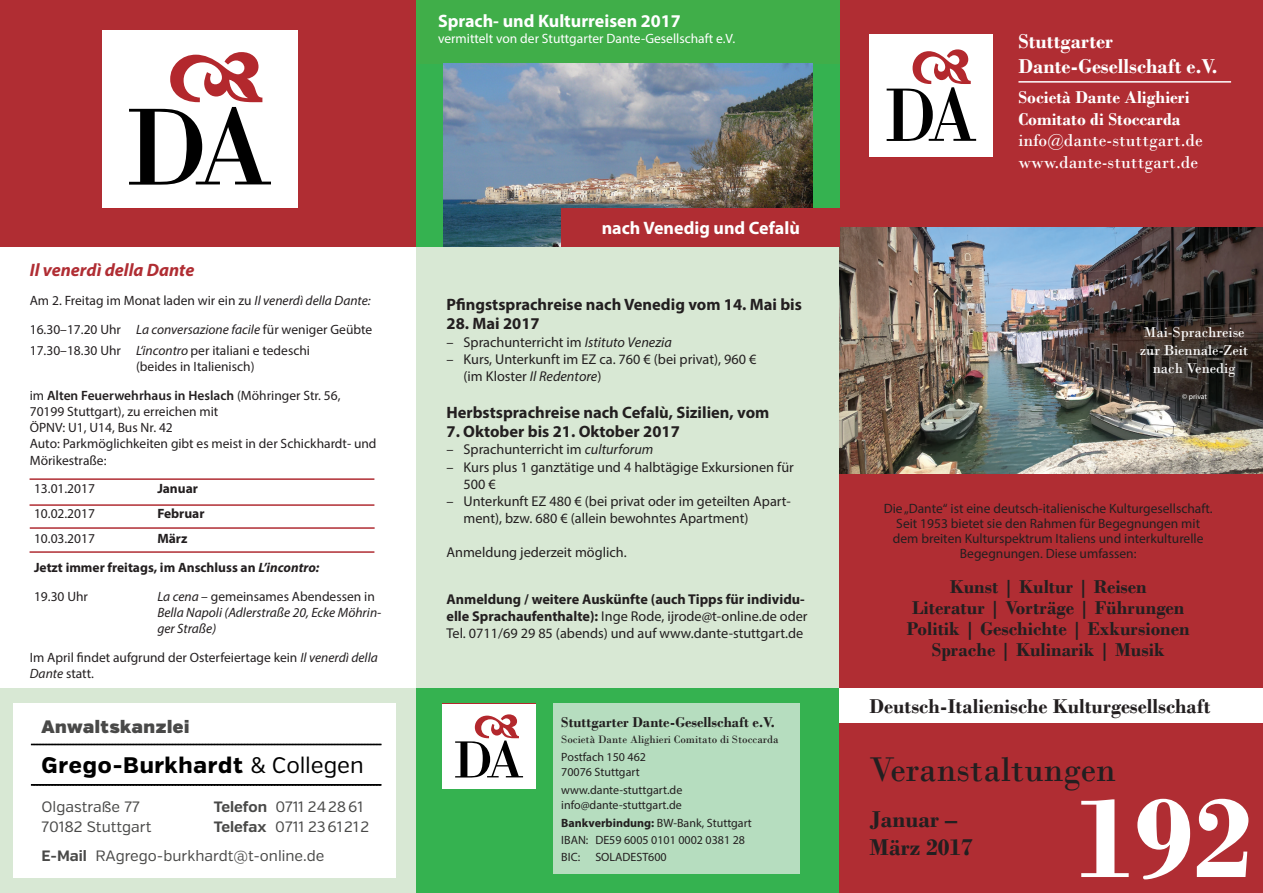
<style>
.page{position:relative;width:1263px;height:893px;background:#fff}
.page>*{position:absolute;margin:0;border:0;box-sizing:border-box;transform-origin:0 0}
.t1{font:700 120px "Bodoni";color:#fff}
.t2{font:36px "Bodoni";color:#231f20}
.t3{font:700 24px "Bodoni";color:#231f20}
.t4{font:800 22.5px "Verb";letter-spacing:.035em;color:#000}
.t5{font:700 21px "Bodoni";color:#231f20}
.t6{font:700 21px "Bodoni";color:#fff}
.t7{font:700 19.5px "Bodoni";color:#231f20}
.t8{font:700 18px "Myriad Pro";color:#fff}
.t9{font:18px "Bodoni";color:#fff}
.t10{font:700 18px "Bodoni";color:#fff}
.t11{font:italic 700 18px "Myriad Pro";color:#b02d33}
.t12{font:18px "Verb Ultra";letter-spacing:.035em;color:#494948}
.t13{font:700 16.5px "Myriad Pro";color:#231f20}
.t14{font:15px/29px "Verb";color:#494948}
.t15{font:15px/18px "Bodoni";color:#fff;text-align:center}
.t16{font:700 15px "Bodoni";color:#231f20}
.t17{font:14.25px/17.1px "Myriad Pro";color:#231f20}
.t18{font:13.5px/16.2px "Myriad Pro";color:#231f20}
.t19{font:italic 13.5px/16.2px "Myriad Pro";color:#231f20}
.t20{font:700 13.5px "Myriad Pro";color:#231f20}
.t21{font:13.5px "Myriad Pro";color:#fff}
.t22{font:12px "Myriad Pro";color:#231f20}
.t23{font:11.25px "Bodoni";color:#231f20}
.t24{font:7.5px "Myriad Pro";color:#fff}
.s1{font-style:italic}
.s2{font-weight:600}
.s3{font-style:normal}
.s4{font-weight:400}
.s5{font-weight:700}
</style>
<div class="page">
<div style="left:417px;top:247px;width:423px;height:442px;background:#d8e8d4"></div>
<div style="left:0;top:0;width:417px;height:247px;background:#b02d33"></div>
<div style="left:0;top:689px;width:417px;height:204px;background:#d8e8d4"></div>
<div style="left:417px;top:689px;width:423px;height:204px;background:#35b250"></div>
<div style="left:840px;top:646px;width:423px;height:247px;background:#b02d33"></div>
<div style="left:840px;top:0;width:423px;height:236px;background:#b02d33"></div>
<div style="left:840px;top:227px;width:423px;height:455px;background:#b02d33"></div>
<img style="left:840px;top:227px;width:423px;height:246px">
<hr style="left:1018px;top:81px;width:213px;height:2px;background:#fff">
<div style="left:870px;top:34px;width:123px;height:123px;background:#fff"></div>
<svg style="left:887px;top:49px;width:89px;height:92px"></svg>
<div style="left:840px;top:689px;width:423px;height:34px;background:#fff"></div>
<div style="left:417px;top:0;width:423px;height:64px;background:#40ae49"></div>
<div style="left:417px;top:64px;width:423px;height:183px;background:#35b250"></div>
<img style="left:444px;top:64px;width:369px;height:183px">
<div style="left:562px;top:208px;width:278px;height:39px;background:#b02d33"></div>
<div style="left:553px;top:704px;width:246px;height:170px;background:#b6ddbf"></div>
<div style="left:442px;top:704px;width:94px;height:84px;background:#fff"></div>
<svg style="left:455px;top:714px;width:68px;height:64px"></svg>
<div style="left:102px;top:30px;width:196px;height:178px;background:#fff"></div>
<svg style="left:129px;top:52px;width:142px;height:133px"></svg>
<div style="left:13px;top:704px;width:382px;height:174px;background:#fff"></div>
<svg style="left:31px;top:743px;width:350px;height:43px"></svg>
<hr style="left:30px;top:504px;width:344px;height:2px;background:#b02d33">
<hr style="left:30px;top:478px;width:344px;height:2px;background:#b02d33">
<hr style="left:30px;top:551px;width:344px;height:2px;background:#b02d33">
<hr style="left:30px;top:527px;width:345px;height:2px;background:#b02d33">
<p class="t8" style="left:438px;top:9px;width:244px">Sprach- und Kulturreisen 2017</p>
<p class="t21" style="left:438px;top:30px;width:299px">vermittelt von der Stuttgarter Dante-Gesellschaft e.V.</p>
<p class="t11" style="left:30px;top:258px;width:166px">Il venerdì della Dante</p>
<p class="t18" style="left:30px;top:292px;width:342px">Am 2. Freitag im Monat laden wir ein zu <span class="s1">Il venerdì della Dante:</span></p>
<p class="t18" style="left:30px;top:321px;width:344px">16.30–17.20 Uhr <span class="s1">La conversazione facile</span> für weniger Geübte</p>
<p class="t18" style="left:136px;top:342px;width:175px;text-indent:-106px">17.30–18.30 Uhr <span class="s1">L‘incontro</span> per italiani e tedeschi (beides in Italienisch)</p>
<p class="t18" style="left:30px;top:387px;width:312px">im <span class="s2">Alten Feuerwehrhaus in Heslach</span> (Möhringer Str. 56,<br>70199 Stuttgart), zu erreichen mit</p>
<p class="t18" style="left:30px;top:419px;width:145px">ÖPNV: U1, U14, Bus Nr. 42</p>
<p class="t18" style="left:30px;top:435px;width:348px">Auto: Parkmöglichkeiten gibt es meist in der Schickhardt- und<br>Mörikestraße:</p>
<p class="t18" style="left:34px;top:481px;width:62px">13.01.2017</p>
<p class="t20" style="left:157px;top:480px;width:42px">Januar</p>
<p class="t18" style="left:34px;top:505px;width:62px">10.02.2017</p>
<p class="t20" style="left:157px;top:505px;width:49px">Februar</p>
<p class="t18" style="left:34px;top:530px;width:62px">10.03.2017</p>
<p class="t20" style="left:157px;top:529px;width:32px">März</p>
<p class="t20" style="left:34px;top:558px;width:287px">Jetzt immer freitags, im Anschluss an <span class="s1">L’incontro:</span></p>
<p class="t18" style="left:34px;top:588px;width:56px">19.30 Uhr</p>
<p class="t19" style="left:157px;top:588px;width:226px">La cena <span class="s3">– gemeinsames Abendessen in<br></span>Bella Napoli (Adlerstraße 20, Ecke Möhrin&shy;ger Straße)</p>
<p class="t18" style="left:30px;top:649px;width:349px">Im April findet aufgrund der Osterfeiertage kein <span class="s1">Il venerdì della<br>Dante</span> statt.</p>
<p class="t12" style="left:41px;top:715px;width:149px">Anwaltskanzlei</p>
<p class="t4" style="left:41px;top:751px;width:324px">Grego-Burkhardt <span class="s4">&amp; Collegen</span></p>
<p class="t14" style="left:41px;top:792px;width:100px">Olgastraße 77</p>
<p class="t14" style="left:214px;top:792px;width:151px"><span class="s5">Telefon</span> 0711 24 28 61</p>
<p class="t14" style="left:41px;top:813px;width:112px">70182 Stuttgart</p>
<p class="t14" style="left:41px;top:813px;width:329px;text-indent:172px"><span class="s5">Telefax</span> 0711 23 61 21 2<br><span class="s5">E-Mail</span> RAgrego-burkhardt@t-online.de</p>
<p class="t8" style="left:602px;top:216px;width:200px">nach Venedig und Cefalù</p>
<p class="t13" style="left:446px;top:293px;width:357px">Pfingstsprachreise nach Venedig vom 14. Mai bis</p>
<p class="t13" style="left:446px;top:313px;width:95px">28. Mai 2017</p>
<p class="t17" style="left:446px;top:333px;width:227px">– Sprachunterricht im <span class="s1">Istituto Venezia</span></p>
<p class="t17" style="left:463px;top:350px;width:294px;text-indent:-17px">– Kurs, Unterkunft im EZ ca. 760 € (bei privat), 960 € (im Kloster <span class="s1">Il Redentore</span>)</p>
<p class="t13" style="left:446px;top:401px;width:324px">Herbstsprachreise nach Cefalù, Sizilien, vom</p>
<p class="t13" style="left:446px;top:421px;width:235px">7. Oktober bis 21. Oktober 2017</p>
<p class="t17" style="left:446px;top:441px;width:208px">– Sprachunterricht im <span class="s1">culturforum</span></p>
<p class="t17" style="left:463px;top:458px;width:332px;text-indent:-17px">– Kurs plus 1 ganztätige und 4 halbtägige Exkursionen für<br>500 €</p>
<p class="t17" style="left:463px;top:492px;width:329px;text-indent:-17px">– Unterkunft EZ 480 € (bei privat oder im geteilten Apart&shy;ment), bzw. 680 € (allein bewohntes Apartment)</p>
<p class="t17" style="left:446px;top:543px;width:182px">Anmeldung jederzeit möglich.</p>
<p class="t17" style="left:446px;top:590px;width:363px"><span class="s5">Anmeldung / weitere Auskünfte (auch Tipps für individu&shy;elle Sprachaufenthalte):</span> Inge Rode, ijrode@t-online.de oder<br>Tel. 0711/69 29 85 (abends) und auf www.dante-stuttgart.de</p>
<p class="t16" style="left:561px;top:713px;width:215px">Stuttgarter Dante-Gesellschaft e.V.</p>
<p class="t23" style="left:561px;top:732px;width:219px">Società Dante Alighieri Comitato di Stoccarda</p>
<p class="t22" style="left:561px;top:750px;width:86px">Postfach 150 462</p>
<p class="t22" style="left:561px;top:764px;width:80px">70076 Stuttgart</p>
<p class="t22" style="left:561px;top:783px;width:123px">www.dante-stuttgart.de</p>
<p class="t22" style="left:561px;top:797px;width:122px">info@dante-stuttgart.de</p>
<p class="t22" style="left:561px;top:816px;width:192px"><span class="s5">Bankverbindung:</span> BW-Bank, Stuttgart</p>
<p class="t22" style="left:561px;top:832px;width:185px">IBAN: DE59 6005 0101 0002 0381 28</p>
<p class="t22" style="left:561px;top:849px;width:20px">BIC:</p>
<p class="t22" style="left:595px;top:849px;width:73px">SOLADEST600</p>
<p class="t6" style="left:1018px;top:29px;width:96px">Stuttgarter</p>
<p class="t6" style="left:1018px;top:54px;width:201px">Dante-Gesellschaft e.V.</p>
<p class="t10" style="left:1018px;top:87px;width:173px">Società Dante Alighieri</p>
<p class="t10" style="left:1018px;top:108px;width:164px">Comitato di Stoccarda</p>
<p class="t9" style="left:1018px;top:130px;width:186px">info@dante-stuttgart.de</p>
<p class="t9" style="left:1018px;top:152px;width:181px">www.dante-stuttgart.de</p>
<p class="t15" style="left:1140px;top:323px;width:110px">Mai-Sprachreise zur Biennale-Zeit nach Venedig</p>
<p class="t24" style="left:1182px;top:392px;width:26px">© privat</p>
<p class="t18" style="left:884px;top:500px;width:330px">Die „Dante“ ist eine deutsch-italienische Kulturgesellschaft.</p>
<p class="t18" style="left:893px;top:516px;width:312px;line-height:15px;text-align:center">Seit 1953 bietet sie den Rahmen für Begegnungen mit dem breiten Kulturspektrum Italiens und interkulturelle<br>Begegnungen. Diese umfassen:</p>
<p class="t7" style="left:950px;top:575px;width:199px">Kunst | Kultur | Reisen</p>
<p class="t7" style="left:912px;top:596px;width:274px">Literatur | Vorträge | Führungen</p>
<p class="t7" style="left:907px;top:617px;width:285px">Politik | Geschichte | Exkursionen</p>
<p class="t7" style="left:932px;top:638px;width:234px">Sprache | Kulinarik | Musik</p>
<p class="t5" style="left:870px;top:694px;width:342px">Deutsch-Italienische Kulturgesellschaft</p>
<p class="t2" style="left:870px;top:748px;width:247px">Veranstaltungen</p>
<p class="t3" style="left:870px;top:804px;width:89px">Januar –</p>
<p class="t3" style="left:870px;top:833px;width:105px">März 2017</p>
<p class="t1" style="left:1076px;top:767px;width:178px">192</p>
</div>
